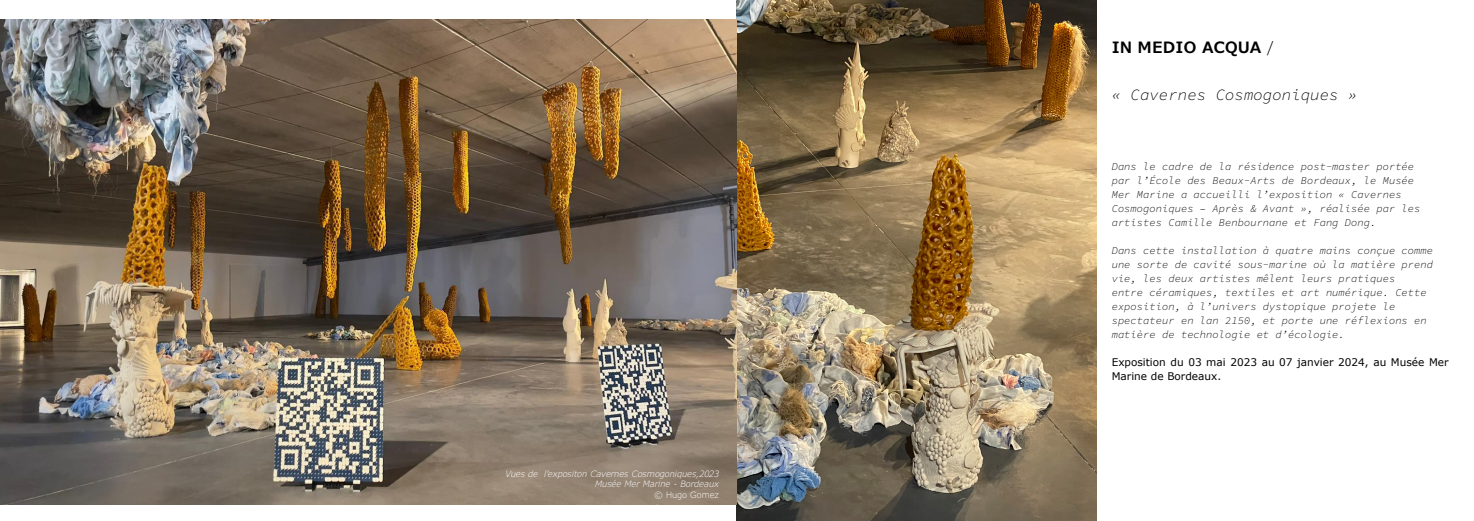
<style>
.page{position:relative;width:1474px;height:521px;background:#fff}
.page>*{position:absolute;margin:0;border:0;box-sizing:border-box;transform-origin:0 0}
.t1{font:italic 15.75px "Source Code Variable";color:#000}
.t2{font:600 15.75px "Verdana Pro";color:#000}
.t3{font:italic 10.5px/14px "Source Code Variable";color:#000}
.t4{font:10.5px/14px "Verdana";color:#000}
.t5{font:italic 300 8.75px/10.5px "Verdana Pro";color:#fff;text-align:right}
.t6{font:300 8.75px "Verdana Pro";color:#fff}
.s1{font-weight:300}
</style>
<div class="page">
<img style="left:737px;top:0;width:359px;height:521px">
<img style="left:0;top:19px;width:737px;height:485px">
<p class="t5" style="left:505px;top:468px;width:215px">Vues de l’expositon Cavernes Cosmogoniques,2023<br>Musée Mer Marine - Bordeaux</p>
<p class="t6" style="left:654px;top:489px;width:66px">© Hugo Gomez</p>
<h1 class="t2" style="left:1111px;top:38px;width:163px">IN MEDIO ACQUA <span class="s1">/</span></h1>
<h1 class="t1" style="left:1111px;top:83px;width:247px">« Cavernes Cosmogoniques »</h1>
<p class="t3" style="left:1111px;top:160px;width:310px">Dans le cadre de la résidence post-master portée par l’École des Beaux-Arts de Bordeaux, le Musée Mer Marine a accueilli l’exposition « Cavernes Cosmogoniques – Après &amp; Avant », réalisée par les artistes Camille Benbournane et Fang Dong.</p>
<p class="t3" style="left:1111px;top:244px;width:323px">Dans cette installation à quatre mains conçue comme une sorte de cavité sous-marine où la matière prend vie, les deux artistes mêlent leurs pratiques<br>entre céramiques, textiles et art numérique. Cette exposition, à l’univers dystopique projete le spectateur en lan 2150, et porte une réflexions en matière de technologie et d’écologie.</p>
<p class="t4" style="left:1111px;top:355px;width:338px">Exposition du 03 mai 2023 au 07 janvier 2024, au Musée Mer<br>Marine de Bordeaux.</p>
</div>
